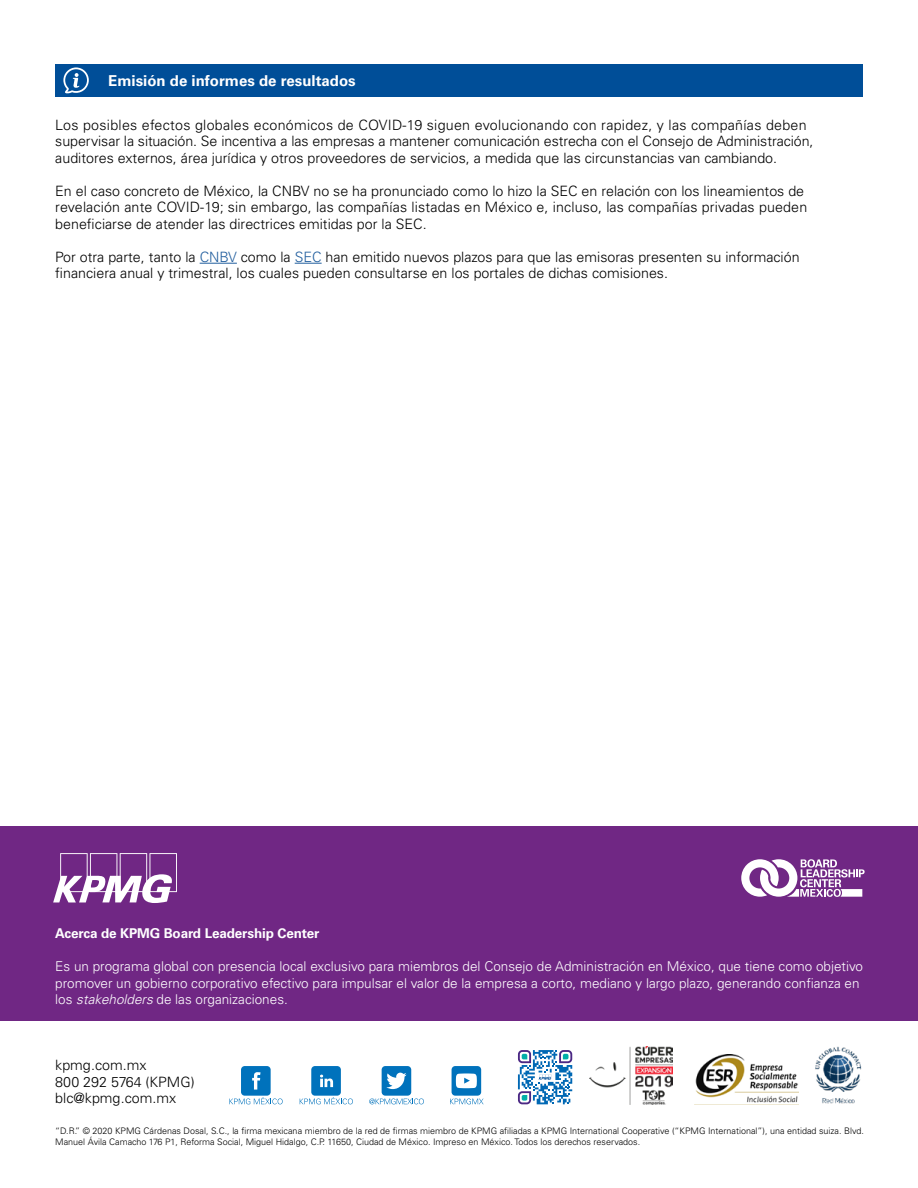
<style>
.page{position:relative;width:918px;height:1188px;background:#fff}
.page>*{position:absolute;margin:0;border:0;box-sizing:border-box;transform-origin:0 0}
.t1{font:700 15px "Univers";color:#fff}
.t2{font:300 14.25px/16.5px "Univers";color:#000}
.t3{font:300 13.5px/16.5px "Univers";color:#fff}
.t4{font:700 13.5px "Univers";letter-spacing:-.01em;color:#fff}
.t5{font:300 9px/10.5px "Univers";color:#000}
.s1{color:#215e9e}
.s2{font-style:italic}
</style>
<div class="page">
<div style="left:452px;top:1066px;width:29px;height:30px;background:#0072bc;border-radius:4px"></div>
<svg style="left:456px;top:1073px;width:21px;height:15px"></svg>
<svg style="left:450px;top:1098px;width:34px;height:6px"></svg>
<div style="left:241px;top:1066px;width:30px;height:30px;background:#0072bc;border-radius:4px"></div>
<svg style="left:252px;top:1072px;width:9px;height:18px"></svg>
<svg style="left:229px;top:1097px;width:54px;height:7px"></svg>
<div style="left:311px;top:1066px;width:30px;height:30px;background:#0072bc;border-radius:4px"></div>
<svg style="left:320px;top:1075px;width:13px;height:12px"></svg>
<svg style="left:300px;top:1097px;width:53px;height:7px"></svg>
<div style="left:382px;top:1066px;width:29px;height:30px;background:#0072bc;border-radius:4px"></div>
<svg style="left:386px;top:1073px;width:21px;height:16px"></svg>
<svg style="left:369px;top:1098px;width:55px;height:6px"></svg>
<svg style="left:518px;top:1050px;width:54px;height:54px"></svg>
<img style="left:694px;top:1055px;width:105px;height:50px">
<img style="left:815px;top:1047px;width:47px;height:57px">
<div style="left:0;top:826px;width:918px;height:194px;background:#702784"></div>
<svg style="left:741px;top:859px;width:124px;height:38px"></svg>
<svg style="left:53px;top:853px;width:124px;height:50px"></svg>
<img style="left:590px;top:1047px;width:83px;height:57px">
<div style="left:55px;top:64px;width:808px;height:33px;background:#004e98"></div>
<hr style="left:200px;top:263px;width:37px;height:1px;background:#215e9e">
<svg style="left:295px;top:263px;width:27px;height:1px"></svg>
<svg style="left:63px;top:67px;width:26px;height:26px"></svg>
<p class="t1" style="left:108px;top:72px;width:249px">Emisión de informes de resultados</p>
<p class="t2" style="left:55px;top:116px;width:760px">Los posibles efectos globales económicos de COVID-19 siguen evolucionando con rapidez, y las compañías deben supervisar la situación. Se incentiva a las empresas a mantener comunicación estrecha con el Consejo de Administración, auditores externos, área jurídica y otros proveedores de servicios, a medida que las circunstancias van cambiando.</p>
<p class="t2" style="left:55px;top:182px;width:753px">En el caso concreto de México, la CNBV no se ha pronunciado como lo hizo la SEC en relación con los lineamientos de revelación ante COVID-19; sin embargo, las compañías listadas en México e, incluso, las compañías privadas pueden beneficiarse de atender las directrices emitidas por la SEC.</p>
<p class="t2" style="left:55px;top:249px;width:746px">Por otra parte, tanto la <span class="s1">CNBV</span> como la <span class="s1">SEC</span> han emitido nuevos plazos para que las emisoras presenten su información financiera anual y trimestral, los cuales pueden consultarse en los portales de dichas comisiones.</p>
<p class="t4" style="left:55px;top:926px;width:266px">Acerca de KPMG Board Leadership Center</p>
<p class="t3" style="left:55px;top:958px;width:809px">Es un programa global con presencia local exclusivo para miembros del Consejo de Administración en México, que tiene como objetivo promover un gobierno corporativo efectivo para impulsar el valor de la empresa a corto, mediano y largo plazo, generando confianza en los <span class="s2">stakeholders</span> de las organizaciones.</p>
<p class="t2" style="left:55px;top:1057px;width:141px">kpmg.com.mx<br>800 292 5764 (KPMG) blc@kpmg.com.mx</p>
<p class="t5" style="left:55px;top:1126px;width:810px">“D.R.” © 2020 KPMG Cárdenas Dosal, S.C., la firma mexicana miembro de la red de firmas miembro de KPMG afiliadas a KPMG International Cooperative (“KPMG International”), una entidad suiza. Blvd.<br>Manuel Ávila Camacho 176 P1, Reforma Social, Miguel Hidalgo, C.P. 11650, Ciudad de México. Impreso en México. Todos los derechos reservados.</p>
</div>
